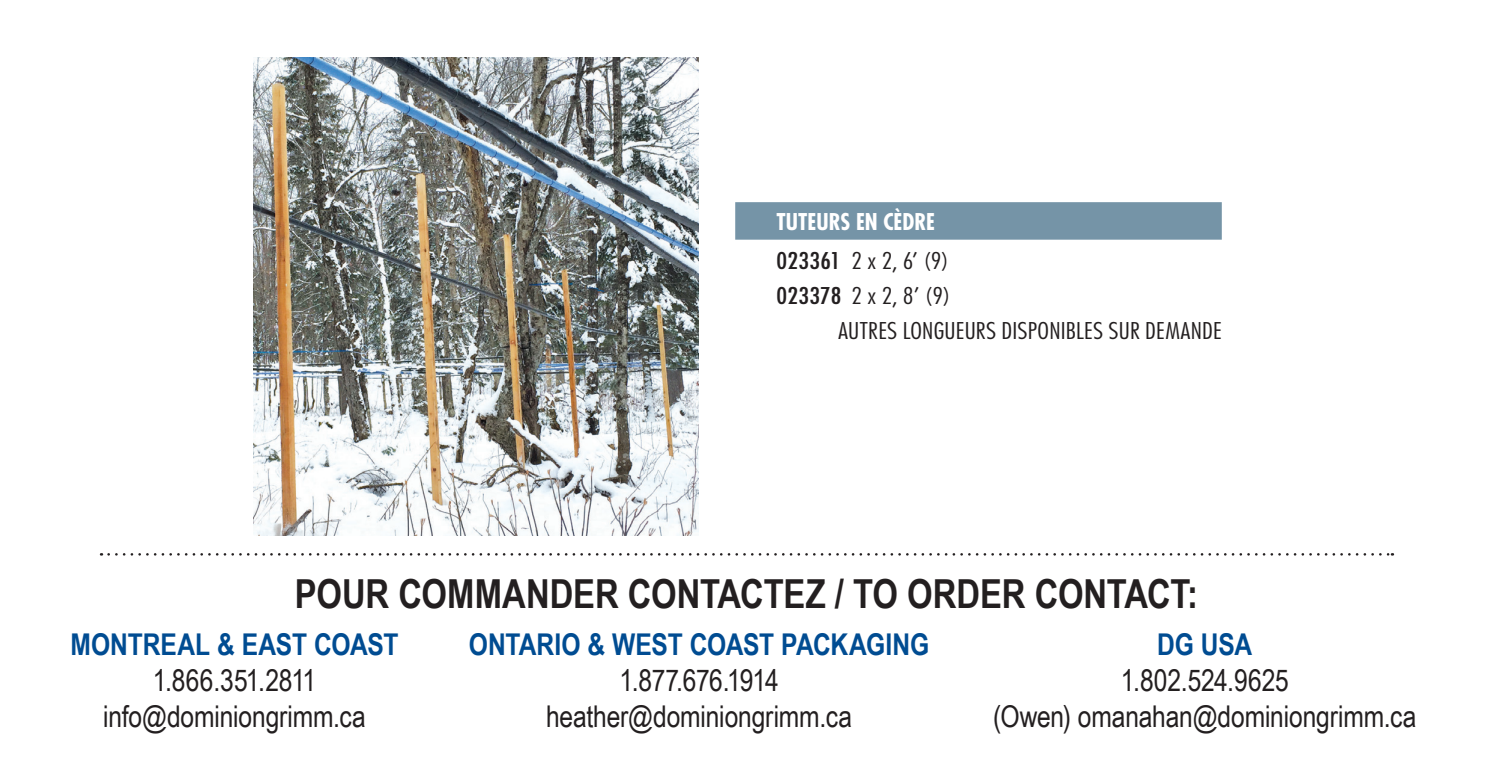
<style>
.page{position:relative;width:1496px;height:765px;background:#fff}
.page>*{position:absolute;margin:0;border:0;box-sizing:border-box;transform-origin:0 0}
.TOC_Body{font:700 40px "Arial Narrow";color:#231f20}
.TOC_Body-2{font:30px/36px "Arial Narrow";letter-spacing:-.005em;color:#231f20;text-align:center}
.Body_Text-NO_INDENT{font:300 condensed 22.5px "Futura Std";letter-spacing:.01em;color:#231f20;scale:1.15 1}
.BKGD_Tubing_Product{font:700 condensed 22.5px "Futura Std";letter-spacing:.005em;color:#fff}
.s1{font-weight:400}
.s2{font-weight:700;color:#004c92}
</style>
<div class="page">
<svg style="left:108px;top:553px;width:1285px;height:3px"></svg>
<img style="left:254px;top:57px;width:445px;height:479px">
<div style="left:735px;top:202px;width:486px;height:38px;background:#7594a7"></div>
<p class="BKGD_Tubing_Product" style="left:776px;top:208px;width:160px">TUTEURS EN CÈDRE</p>
<p class="Body_Text-NO_INDENT" style="left:776px;top:248px;width:152px"><span class="s1">023361</span> 2 x 2, 6’ (9)</p>
<p class="Body_Text-NO_INDENT" style="left:776px;top:282px;width:153px"><span class="s1">023378</span> 2 x 2, 8’ (9)</p>
<p class="Body_Text-NO_INDENT" style="left:838px;top:317px;width:335px">AUTRES LONGUEURS DISPONIBLES SUR DEMANDE</p>
<p class="TOC_Body" style="left:295px;top:563px;width:904px">POUR COMMANDER CONTACTEZ / TO ORDER CONTACT:</p>
<p class="TOC_Body-2" style="left:469px;top:625px;width:462px"><span class="s2">ONTARIO &amp; WEST COAST PACKAGING<br></span>1.877.676.1914 heather@dominiongrimm.ca</p>
<p class="TOC_Body-2" style="left:993px;top:625px;width:425px"><span class="s2">DG USA<br></span>1.802.524.9625<br>(Owen) omanahan@dominiongrimm.ca</p>
<p class="TOC_Body-2" style="left:70px;top:625px;width:330px"><span class="s2">MONTREAL &amp; EAST COAST<br></span>1.866.351.2811 info@dominiongrimm.ca</p>
</div>
